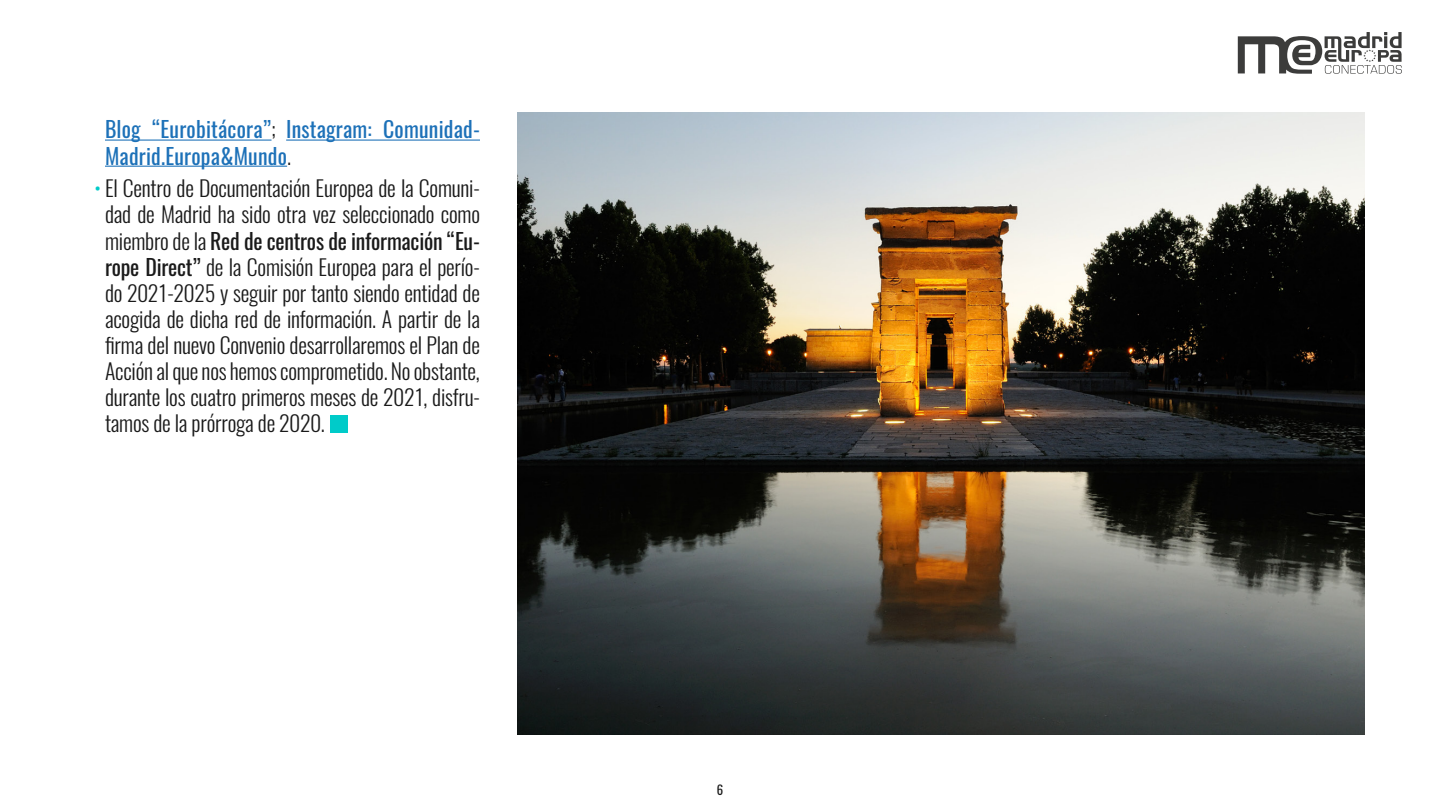
<style>
.page{position:relative;width:1440px;height:810px;background:#fff}
.page>*{position:absolute;margin:0;border:0;box-sizing:border-box;transform-origin:0 0}
.t1{font:300 21.75px/26.1px "Oswald";letter-spacing:-.01em;color:#1a1a1a;text-align:justify}
.t2{font:21.75px/26.1px "Oswald";letter-spacing:.01em;color:#1d71b8}
.t3{font:12.75px "Oswald";color:#1a1a1a}
.s1{font-weight:300;color:#1a1a1a}
.s2{color:#00cbc9}
.s3{font-weight:400}
</style>
<div class="page">
<svg style="left:1238px;top:32px;width:164px;height:42px"></svg>
<hr style="left:105px;top:140px;width:167px;height:1px;background:#1d71b8">
<hr style="left:286px;top:140px;width:194px;height:1px;background:#1d71b8">
<hr style="left:105px;top:166px;width:182px;height:1px;background:#1d71b8">
<div style="left:331px;top:415px;width:17px;height:17px;background:#00cbc9"></div>
<img style="left:518px;top:112px;width:847px;height:623px">
<p class="t2" style="left:105px;top:114px;width:376px">Blog “Eurobitácora”<span class="s1">;</span> Instagram: Comunidad-<br>Madrid.Europa&amp;Mundo<span class="s1">.</span></p>
<p class="t1" style="left:105px;top:176px;width:377px;text-indent:-11px"><span class="s2">•</span> El Centro de Documentación Europea de la Comuni&shy;dad de Madrid ha sido otra vez seleccionado como miembro de la <span class="s3">Red de centros de información “Eu&shy;rope Direct”</span> de la Comisión Europea para el perío&shy;do 2021-2025 y seguir por tanto siendo entidad de acogida de dicha red de información. A partir de la firma del nuevo Convenio desarrollaremos el Plan de Acción al que nos hemos comprometido. No obstante, durante los cuatro primeros meses de 2021, disfru&shy;tamos de la prórroga de 2020.</p>
<p class="t3" style="left:717px;top:779px;width:8px">6</p>
</div>
